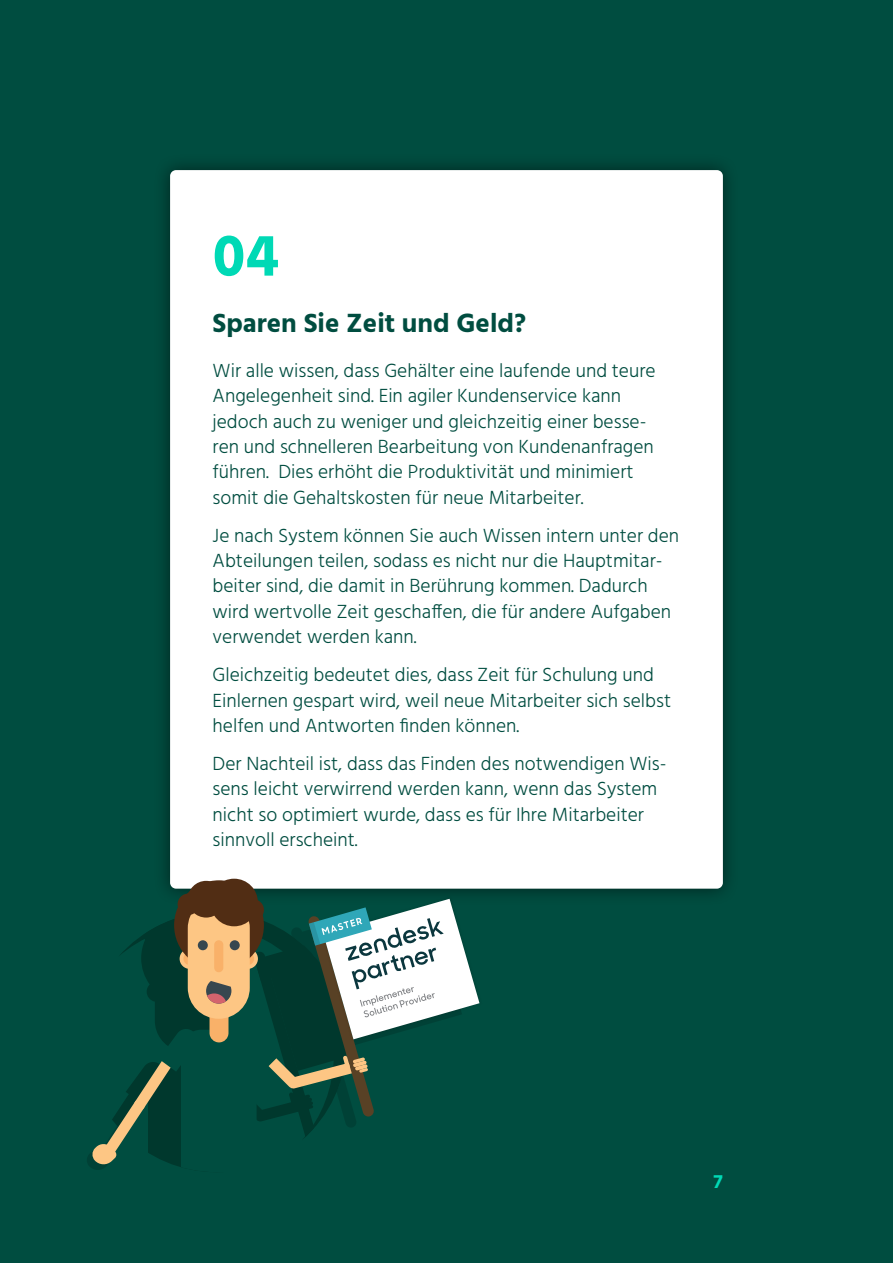
<style>
.page{position:relative;width:893px;height:1263px;background:#004d40}
.page>*{position:absolute;margin:0;border:0;box-sizing:border-box;transform-origin:0 0}
.Tal{font:700 60px "Hind";color:#00d9b5}
.t1{font:700 27px "Hind";color:#004d40}
.Brødtekst{font:300 19.5px/25.3px "Hind";color:#004d40}
.t2{font:700 19.5px "Hind";color:#00d9b5}
</style>
<div class="page">
<div style="left:153px;top:153px;width:586px;height:752px;background:#00463a"></div>
<div style="left:170px;top:170px;width:553px;height:719px;background:#fff;border-radius:6px"></div>
<div style="left:210px;top:879px;width:48px;height:47px;background:#512d14;border-radius:50%"></div>
<div style="left:188px;top:881px;width:36px;height:36px;background:#512d14;border-radius:50%"></div>
<div style="left:178px;top:893px;width:21px;height:22px;background:#512d14;border-radius:50%"></div>
<svg style="left:87px;top:899px;width:392px;height:271px"></svg>
<p class="Tal" style="left:213px;top:220px;width:68px">04</p>
<h2 class="t1" style="left:213px;top:307px;width:315px">Sparen Sie Zeit und Geld?</h2>
<p class="Brødtekst" style="left:213px;top:359px;width:445px">Wir alle wissen, dass Gehälter eine laufende und teure Angelegenheit sind. Ein agiler Kundenservice kann jedoch auch zu weniger und gleichzeitig einer besse&shy;ren und schnelleren Bearbeitung von Kundenanfragen führen. Dies erhöht die Produktivität und minimiert somit die Gehaltskosten für neue Mitarbeiter.</p>
<p class="Brødtekst" style="left:213px;top:524px;width:468px">Je nach System können Sie auch Wissen intern unter den Abteilungen teilen, sodass es nicht nur die Hauptmitar&shy;beiter sind, die damit in Berührung kommen. Dadurch wird wertvolle Zeit geschaffen, die für andere Aufgaben verwendet werden kann.</p>
<p class="Brødtekst" style="left:213px;top:663px;width:460px">Gleichzeitig bedeutet dies, dass Zeit für Schulung und<br>Einlernen gespart wird, weil neue Mitarbeiter sich selbst helfen und Antworten finden können.</p>
<p class="Brødtekst" style="left:213px;top:752px;width:455px">Der Nachteil ist, dass das Finden des notwendigen Wis&shy;sens leicht verwirrend werden kann, wenn das System nicht so optimiert wurde, dass es für Ihre Mitarbeiter sinnvoll erscheint.</p>
<p class="t2" style="left:713px;top:1170px;width:11px">7</p>
</div>
